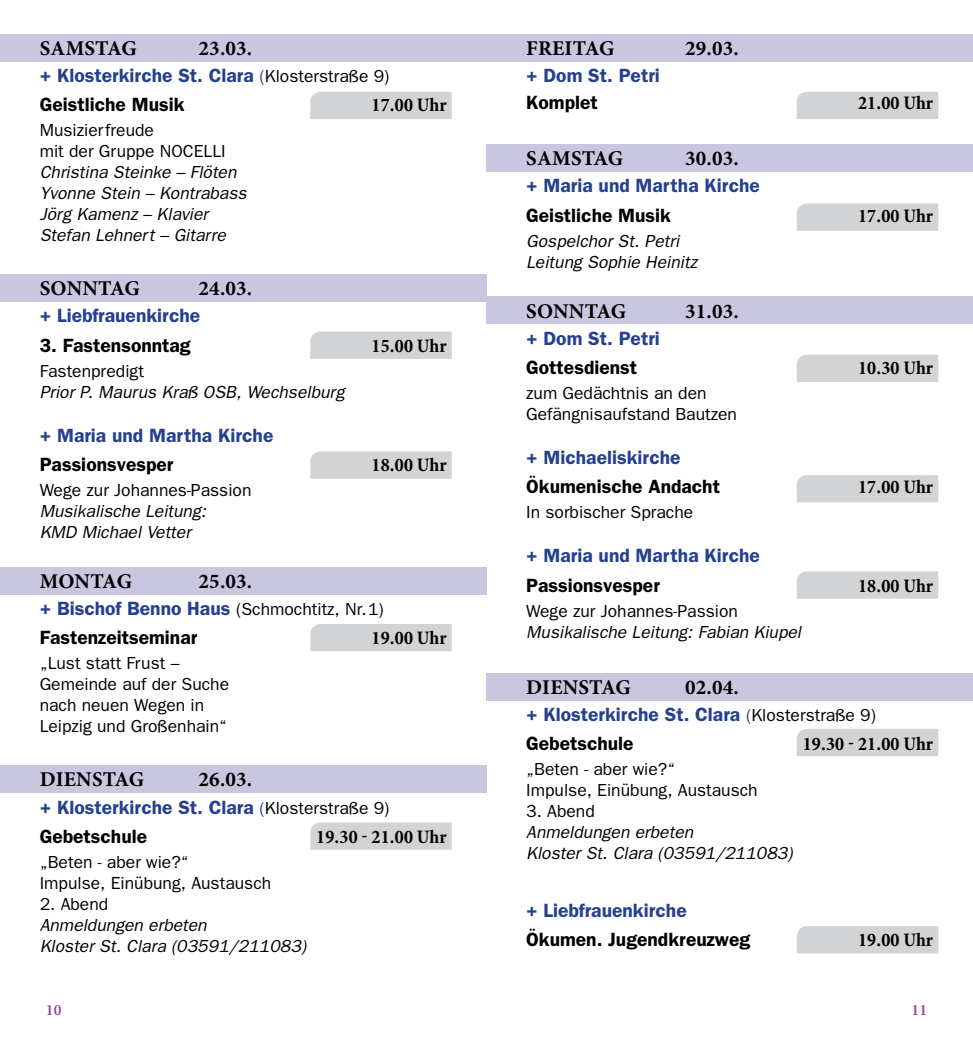
<style>
.page{position:relative;width:973px;height:1042px;background:#fff}
.page>*{position:absolute;margin:0;border:0;box-sizing:border-box;transform-origin:0 0}
.t1{font:700 21px "Minion Pro";letter-spacing:.01em;color:#000}
.t2{font:600 19.25px/29.2px "Franklin Gothic";color:#25408f}
.t3{font:600 19.25px "Franklin Gothic";color:#000}
.t4{font:700 condensed 19.25px "Minion Pro";letter-spacing:.01em;color:#000}
.t5{font:17.5px/21px "Franklin Gothic";color:#000}
.t6{font:italic 17.5px/21px "Franklin Gothic";color:#000}
.t7{font:600 15.75px "Minion Pro";color:#964192}
.s1{font-weight:400;font-size:17.5px}
.s2{font-weight:400;font-size:17.5px;color:#000}
.s3{color:#000}
.s4{font-weight:600;font-size:19.25px;color:#25408f}
</style>
<div class="page">
<div style="left:796px;top:729px;width:142px;height:27px;background:#d1d3d4"></div>
<div style="left:796px;top:926px;width:142px;height:27px;background:#d1d3d4"></div>
<div style="left:486px;top:673px;width:486px;height:27px;background:#c8c7df"></div>
<svg style="left:310px;top:451px;width:141px;height:28px;background:#d2d4d5"></svg>
<div style="left:0;top:765px;width:486px;height:27px;background:#c8c7df"></div>
<div style="left:796px;top:571px;width:142px;height:27px;background:#d1d3d4"></div>
<div style="left:796px;top:475px;width:142px;height:27px;background:#d1d3d4"></div>
<div style="left:796px;top:355px;width:142px;height:27px;background:#d1d3d4"></div>
<svg style="left:796px;top:203px;width:142px;height:28px;background:#d2d4d5"></svg>
<div style="left:796px;top:92px;width:142px;height:27px;background:#d1d3d4"></div>
<div style="left:486px;top:296px;width:486px;height:28px;background:#c8c7df"></div>
<div style="left:486px;top:145px;width:486px;height:27px;background:#c8c7df"></div>
<div style="left:486px;top:35px;width:486px;height:27px;background:#c8c7df"></div>
<svg style="left:310px;top:822px;width:141px;height:28px;background:#d2d4d5"></svg>
<div style="left:310px;top:624px;width:141px;height:27px;background:#d1d3d4"></div>
<div style="left:0;top:567px;width:486px;height:28px;background:#c8c7df"></div>
<div style="left:0;top:274px;width:486px;height:27px;background:#c8c7df"></div>
<div style="left:310px;top:331px;width:141px;height:28px;background:#d1d3d4"></div>
<div style="left:310px;top:92px;width:141px;height:27px;background:#d1d3d4"></div>
<div style="left:0;top:35px;width:486px;height:27px;background:#c8c7df"></div>
<p class="t1" style="left:40px;top:33px;width:70px">SAMSTAG</p>
<p class="t1" style="left:198px;top:33px;width:55px">23.03.</p>
<p class="t2" style="left:40px;top:60px;width:351px">+ Klosterkirche St. Clara <span class="s1">(</span><span class="s2">Klosterstraße 9)<br></span><span class="s3">Geistliche Musik</span></p>
<p class="t4" style="left:371px;top:92px;width:77px">17.00 Uhr</p>
<p class="t5" style="left:40px;top:119px;width:187px">Musizierfreude<br>mit der Gruppe NOCELLI</p>
<p class="t6" style="left:40px;top:161px;width:208px">Christina Steinke – Flöten<br>Yvonne Stein – Kontrabass<br>Jörg Kamenz – Klavier<br>Stefan Lehnert – Gitarre</p>
<p class="t1" style="left:40px;top:274px;width:101px">SONNTAG</p>
<p class="t1" style="left:198px;top:274px;width:55px">24.03.</p>
<p class="t2" style="left:40px;top:301px;width:162px">+ Liebfrauenkirche</p>
<p class="t3" style="left:40px;top:334px;width:152px">3. Fastensonntag</p>
<p class="t4" style="left:371px;top:332px;width:77px">15.00 Uhr</p>
<p class="t5" style="left:40px;top:360px;width:106px">Fastenpredigt</p>
<p class="t6" style="left:40px;top:381px;width:306px">Prior P. Maurus Kraß OSB, Wechselburg</p>
<p class="t2" style="left:40px;top:420px;width:235px">+ Maria und Martha Kirche</p>
<p class="t3" style="left:40px;top:453px;width:135px">Passionsvesper</p>
<p class="t4" style="left:371px;top:451px;width:77px">18.00 Uhr</p>
<p class="t5" style="left:40px;top:479px;width:213px">Wege zur Johannes-Passion</p>
<p class="t6" style="left:40px;top:500px;width:168px">Musikalische Leitung:<br>KMD Michael Vetter</p>
<p class="t1" style="left:40px;top:566px;width:94px">MONTAG</p>
<p class="t1" style="left:198px;top:566px;width:55px">25.03.</p>
<p class="t5" style="left:40px;top:598px;width:345px"><span class="s4">+ Bischof Benno Haus</span> (Schmochtitz, Nr.1)</p>
<p class="t3" style="left:40px;top:626px;width:159px">Fastenzeitseminar</p>
<p class="t4" style="left:371px;top:625px;width:77px">19.00 Uhr</p>
<p class="t5" style="left:40px;top:652px;width:191px">„Lust statt Frust –<br>Gemeinde auf der Suche nach neuen Wegen in<br>Leipzig und Großenhain“</p>
<p class="t1" style="left:40px;top:765px;width:106px">DIENSTAG</p>
<p class="t1" style="left:198px;top:765px;width:55px">26.03.</p>
<p class="t2" style="left:40px;top:792px;width:351px">+ Klosterkirche St. Clara <span class="s1">(</span><span class="s2">Klosterstraße 9)<br></span><span class="s3">Gebetschule</span></p>
<p class="t4" style="left:316px;top:823px;width:132px">19.30 - 21.00 Uhr</p>
<p class="t5" style="left:40px;top:851px;width:233px">„Beten - aber wie?“<br>Impulse, Einübung, Austausch</p>
<p class="t5" style="left:40px;top:893px;width:70px">2. Abend</p>
<p class="t6" style="left:40px;top:914px;width:268px">Anmeldungen erbeten<br>Kloster St. Clara (03591/211083)</p>
<p class="t1" style="left:526px;top:33px;width:89px">FREITAG</p>
<p class="t1" style="left:685px;top:33px;width:55px">29.03.</p>
<p class="t2" style="left:526px;top:60px;width:135px">+ Dom St. Petri</p>
<p class="t3" style="left:526px;top:91px;width:73px">Komplet</p>
<p class="t4" style="left:857px;top:90px;width:77px">21.00 Uhr</p>
<p class="t1" style="left:526px;top:144px;width:98px">SAMSTAG</p>
<p class="t1" style="left:685px;top:144px;width:55px">30.03.</p>
<p class="t2" style="left:526px;top:171px;width:235px">+ Maria und Martha Kirche</p>
<p class="t3" style="left:526px;top:204px;width:146px">Geistliche Musik</p>
<p class="t4" style="left:857px;top:202px;width:77px">17.00 Uhr</p>
<p class="t6" style="left:526px;top:230px;width:172px">Gospelchor St. Petri<br>Leitung Sophie Heinitz</p>
<p class="t1" style="left:526px;top:296px;width:101px">SONNTAG</p>
<p class="t1" style="left:685px;top:296px;width:55px">31.03.</p>
<p class="t2" style="left:526px;top:323px;width:135px">+ Dom St. Petri</p>
<p class="t3" style="left:526px;top:356px;width:112px">Gottesdienst</p>
<p class="t4" style="left:857px;top:355px;width:77px">10.30 Uhr</p>
<p class="t5" style="left:526px;top:382px;width:212px">zum Gedächtnis an den<br>Gefängnisaufstand Bautzen</p>
<p class="t2" style="left:526px;top:442px;width:156px">+ Michaeliskirche</p>
<p class="t3" style="left:526px;top:475px;width:195px">Ökumenische Andacht</p>
<p class="t4" style="left:857px;top:474px;width:77px">17.00 Uhr</p>
<p class="t5" style="left:526px;top:501px;width:168px">In sorbischer Sprache</p>
<p class="t2" style="left:526px;top:540px;width:235px">+ Maria und Martha Kirche</p>
<p class="t3" style="left:526px;top:573px;width:135px">Passionsvesper</p>
<p class="t4" style="left:857px;top:572px;width:77px">18.00 Uhr</p>
<p class="t5" style="left:526px;top:600px;width:213px">Wege zur Johannes-Passion</p>
<p class="t6" style="left:526px;top:621px;width:276px">Musikalische Leitung: Fabian Kiupel</p>
<p class="t1" style="left:526px;top:672px;width:106px">DIENSTAG</p>
<p class="t1" style="left:685px;top:672px;width:55px">02.04.</p>
<p class="t2" style="left:526px;top:699px;width:351px">+ Klosterkirche St. Clara <span class="s1">(</span><span class="s2">Klosterstraße 9)<br></span><span class="s3">Gebetschule</span></p>
<p class="t4" style="left:802px;top:730px;width:132px">19.30 - 21.00 Uhr</p>
<p class="t5" style="left:526px;top:758px;width:233px">„Beten - aber wie?“<br>Impulse, Einübung, Austausch</p>
<p class="t5" style="left:526px;top:800px;width:70px">3. Abend</p>
<p class="t6" style="left:526px;top:821px;width:268px">Anmeldungen erbeten<br>Kloster St. Clara (03591/211083)</p>
<p class="t2" style="left:526px;top:895px;width:162px">+ Liebfrauenkirche</p>
<p class="t3" style="left:526px;top:928px;width:226px">Ökumen. Jugendkreuzweg</p>
<p class="t4" style="left:857px;top:926px;width:77px">19.00 Uhr</p>
<p class="t7" style="left:46px;top:999px;width:17px">10</p>
<p class="t7" style="left:911px;top:999px;width:17px">11</p>
</div>
